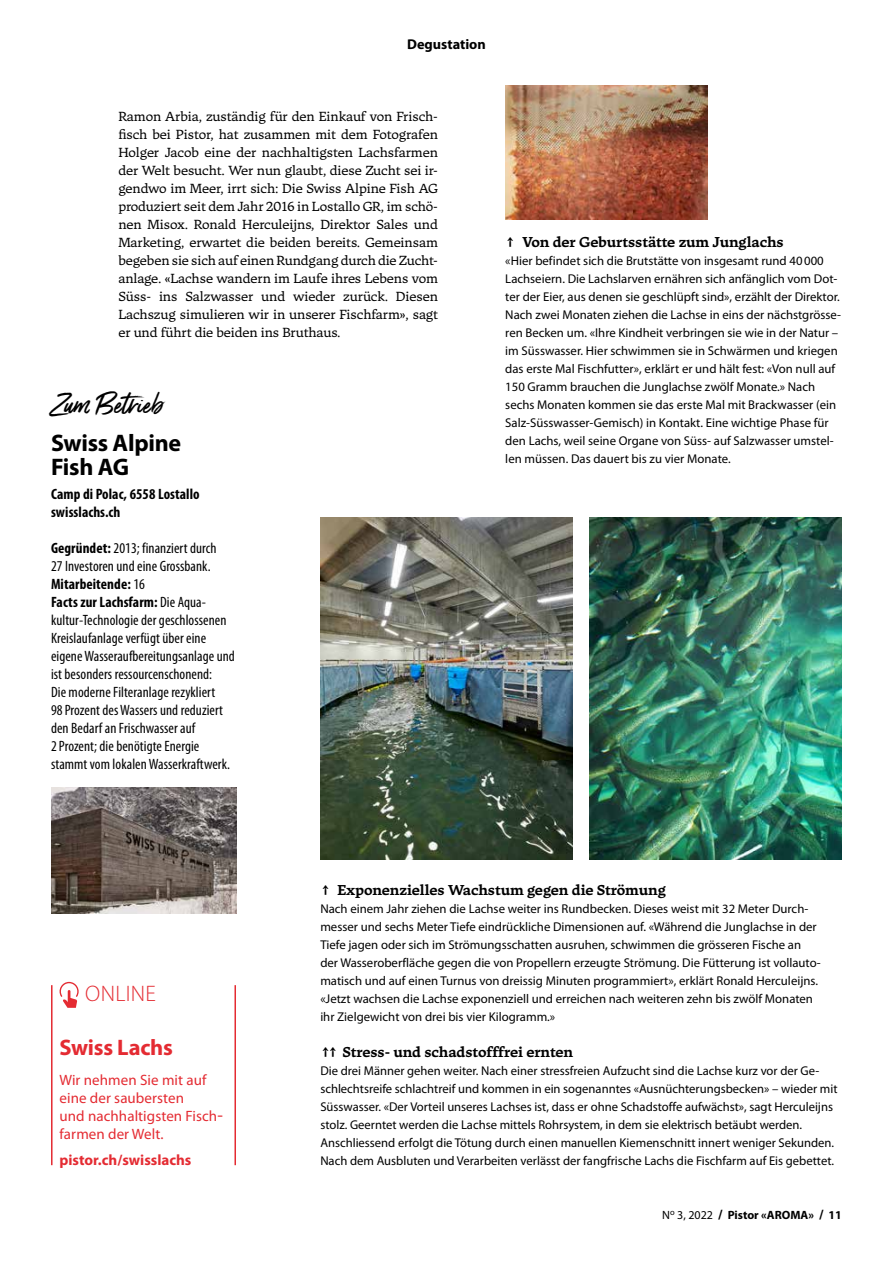
<style>
.page{position:relative;width:893px;height:1263px;background:#fff}
.page>*{position:absolute;margin:0;border:0;box-sizing:border-box;transform-origin:0 0}
.t1{font:28.5px "Gotcha";color:#000}
.t2{font:700 24px/24px "Myriad Pro";letter-spacing:-.01em;color:#000}
.t3{font:700 22.5px "Myriad Pro";letter-spacing:-.01em;color:#e42b32}
.t4{font:300 22.5px "Myriad Pro";letter-spacing:.015em;color:#e42b32}
.t5{font:condensed 15px/18px "Myriad Pro";letter-spacing:.005em;color:#000}
.t6{font:15px/18px "Myriad Pro";letter-spacing:.005em;color:#e42b32}
.t7{font:700 condensed 15px/18px "Myriad Pro";letter-spacing:.005em;color:#000}
.t8{font:700 15px "Myriad Pro";color:#e42b32}
.t9{font:700 14.25px "Tuna";letter-spacing:-.01em;color:#000}
.t10{font:700 14.25px "Myriad Pro";color:#000}
.t11{font:13.2px/18px "Tuna";letter-spacing:-.01em;color:#000;text-align:justify}
.t12{font:12.75px/18px "Myriad Pro";color:#000}
.t13{font:700 12px "Myriad Pro";color:#000}
.s1{font-weight:700}
.s2{font-weight:400}
.s3{font-size:13.5px}
</style>
<div class="page">
<img style="left:505px;top:85px;width:202px;height:135px">
<img style="left:51px;top:787px;width:185px;height:126px">
<img style="left:590px;top:517px;width:252px;height:342px">
<img style="left:320px;top:517px;width:253px;height:342px">
<hr style="left:51px;top:985px;width:2px;height:180px;background:#e42b32">
<hr style="left:234px;top:985px;width:2px;height:180px;background:#e42b32">
<svg style="left:59px;top:982px;width:20px;height:26px"></svg>
<p class="t10" style="left:407px;top:35px;width:80px">Degustation</p>
<p class="t11" style="left:118px;top:107px;width:321px">Ramon Arbia, zuständig für den Einkauf von Frisch&shy;fisch bei Pistor, hat zusammen mit dem Fotografen Holger Jacob eine der nachhaltigsten Lachsfarmen der Welt besucht. Wer nun glaubt, diese Zucht sei ir&shy;gendwo im Meer, irrt sich: Die Swiss Alpine Fish AG produziert seit dem Jahr 2016 in Lostallo GR, im schö&shy;nen Misox. Ronald Herculeijns, Direktor Sales und Marketing, erwartet die beiden bereits. Gemeinsam begeben sie sich auf einen Rundgang durch die Zucht&shy;anlage. «Lachse wandern im Laufe ihres Lebens vom Süss- ins Salzwasser und wieder zurück. Diesen Lachszug simulieren wir in unserer Fischfarm», sagt er und führt die beiden ins Bruthaus.</p>
<h1 class="t1" style="left:51px;top:385px;width:113px">Zum Betrieb</h1>
<h2 class="t2" style="left:51px;top:430px;width:132px">Swiss Alpine<br>Fish AG</h2>
<p class="t7" style="left:51px;top:485px;width:150px">Camp di Polac, 6558 Lostallo swisslachs.ch</p>
<p class="t5" style="left:51px;top:539px;width:185px"><span class="s1">Gegründet:</span> 2013; finanziert durch<br>27 Investoren und eine Grossbank.<br><span class="s1">Mitarbeitende:</span> 16<br><span class="s1">Facts zur Lachsfarm:</span> Die Aqua&shy;kultur-Technologie der geschlossenen Kreislaufanlage verfügt über eine eigene Wasseraufbereitungsanlage und ist besonders ressourcenschonend:<br>Die moderne Filteranlage rezykliert 98Prozent des Wassers und reduziert den Bedarf an Frischwasser auf 2Prozent; die benötigte Energie stammt vom lokalen Wasserkraftwerk.</p>
<p class="t9" style="left:505px;top:233px;width:280px">↑ Von der Geburtsstätte zum Junglachs</p>
<p class="t12" style="left:505px;top:252px;width:337px">«Hier befindet sich die Brutstätte von insgesamt rund 40000<br>Lachseiern. Die Lachslarven ernähren sich anfänglich vom Dot&shy;ter der Eier, aus denen sie geschlüpft sind», erzählt der Direktor.<br>Nach zwei Monaten ziehen die Lachse in eins der nächstgrösse&shy;ren Becken um. «Ihre Kindheit verbringen sie wie in der Natur – im Süsswasser. Hier schwimmen sie in Schwärmen und kriegen das erste Mal Fischfutter», erklärt er und hält fest: «Von null auf 150 Gramm brauchen die Junglachse zwölf Monate.» Nach sechs Monaten kommen sie das erste Mal mit Brackwasser (ein Salz-Süsswasser-Gemisch) in Kontakt. Eine wichtige Phase für den Lachs, weil seine Organe von Süss- auf Salzwasser umstel&shy;len müssen. Das dauert bis zu vier Monate.</p>
<h3 class="t4" style="left:85px;top:979px;width:72px">ONLINE</h3>
<h3 class="t3" style="left:60px;top:1033px;width:115px">Swiss Lachs</h3>
<p class="t6" style="left:60px;top:1070px;width:164px">Wir nehmen Sie mit auf eine der saubersten<br>und nachhaltigsten Fisch&shy;farmen der Welt.</p>
<p class="t8" style="left:60px;top:1150px;width:133px">pistor.ch/swisslachs</p>
<p class="t9" style="left:320px;top:881px;width:347px">↑ Exponenzielles Wachstum gegen die Strömung</p>
<p class="t12" style="left:320px;top:900px;width:501px">Nach einem Jahr ziehen die Lachse weiter ins Rundbecken. Dieses weist mit 32 Meter Durch&shy;messer und sechs Meter Tiefe eindrückliche Dimensionen auf. «Während die Junglachse in der Tiefe jagen oder sich im Strömungsschatten ausruhen, schwimmen die grösseren Fische an der Wasseroberfläche gegen die von Propellern erzeugte Strömung. Die Fütterung ist vollauto&shy;matisch und auf einen Turnus von dreissig Minuten programmiert», erklärt Ronald Herculeijns. «Jetzt wachsen die Lachse exponenziell und erreichen nach weiteren zehn bis zwölf Monaten ihr Zielgewicht von drei bis vier Kilogramm.»</p>
<p class="t9" style="left:320px;top:1043px;width:254px">↑↑ Stress- und schadstofffrei ernten</p>
<p class="t12" style="left:320px;top:1062px;width:519px">Die drei Männer gehen weiter. Nach einer stressfreien Aufzucht sind die Lachse kurz vor der Ge&shy;schlechtsreife schlachtreif und kommen in ein sogenanntes «Ausnüchterungsbecken» – wieder mit Süsswasser. «Der Vorteil unseres Lachses ist, dass er ohne Schadstoffe aufwächst», sagt Herculeijns stolz. Geerntet werden die Lachse mittels Rohrsystem, in dem sie elektrisch betäubt werden.<br>Anschliessend erfolgt die Tötung durch einen manuellen Kiemenschnitt innert weniger Sekunden.<br>Nach dem Ausbluten und Verarbeiten verlässt der fangfrische Lachs die Fischfarm auf Eis gebettet.</p>
<p class="t13" style="left:662px;top:1207px;width:181px"><span class="s2">N</span><sup>o</sup> <span class="s2">3, 2022</span> <span class="s3">/</span> Pistor «AROMA» <span class="s3">/</span> 11</p>
</div>
